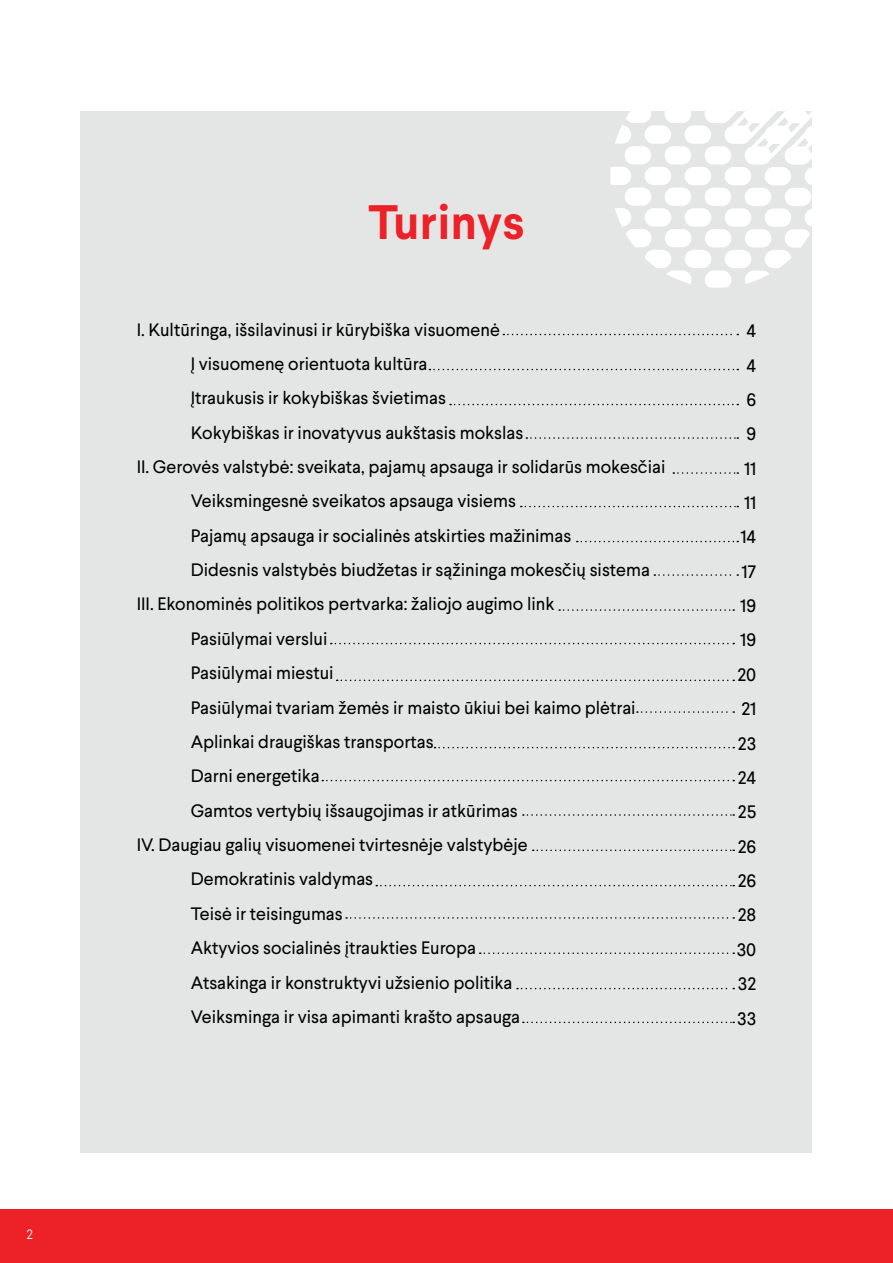
<style>
.page{position:relative;width:893px;height:1263px;background:#fff}
.page>*{position:absolute;margin:0;border:0;box-sizing:border-box;transform-origin:0 0}
.t1{font:700 48.3px "Larsseit";color:#ed2128}
.t2{font:18px/34.3px "Larsseit";color:#000;text-align:center}
.t3{font:300 13.5px "Larsseit";color:#fff}
</style>
<div class="page">
<div style="left:0;top:1209px;width:893px;height:54px;background:#ed2128"></div>
<div style="left:81px;top:111px;width:731px;height:1041px;background:#e4e6e6"></div>
<hr style="left:892px;top:0;width:1px;height:694px;background:#a6acad">
<div style="left:625px;top:187px;width:26px;height:19px;background:#fff;border-radius:9px"></div>
<div style="left:665px;top:188px;width:26px;height:18px;background:#fff;border-radius:9px"></div>
<div style="left:685px;top:208px;width:26px;height:19px;background:#fff;border-radius:9px"></div>
<div style="left:705px;top:188px;width:26px;height:18px;background:#fff;border-radius:9px"></div>
<svg style="left:615px;top:208px;width:76px;height:76px"></svg>
<div style="left:685px;top:250px;width:26px;height:18px;background:#fff;border-radius:9px"></div>
<div style="left:705px;top:229px;width:26px;height:18px;background:#fff;border-radius:9px"></div>
<div style="left:725px;top:208px;width:26px;height:19px;background:#fff;border-radius:9px"></div>
<div style="left:745px;top:188px;width:26px;height:18px;background:#fff;border-radius:9px"></div>
<svg style="left:705px;top:270px;width:26px;height:18px"></svg>
<div style="left:725px;top:250px;width:26px;height:18px;background:#fff;border-radius:9px"></div>
<div style="left:765px;top:208px;width:26px;height:19px;background:#f1f2f2;border-radius:9px"></div>
<div style="left:785px;top:188px;width:26px;height:18px;background:#fff;border-radius:9px"></div>
<svg style="left:745px;top:209px;width:67px;height:75px"></svg>
<svg style="left:610px;top:111px;width:202px;height:74px"></svg>
<svg style="left:503px;top:334px;width:235px;height:1px"></svg>
<svg style="left:429px;top:369px;width:309px;height:1px"></svg>
<svg style="left:450px;top:404px;width:288px;height:1px"></svg>
<svg style="left:331px;top:643px;width:403px;height:1px"></svg>
<svg style="left:322px;top:780px;width:412px;height:1px"></svg>
<svg style="left:376px;top:885px;width:358px;height:1px"></svg>
<svg style="left:346px;top:917px;width:388px;height:2px"></svg>
<svg style="left:480px;top:952px;width:254px;height:2px"></svg>
<svg style="left:517px;top:988px;width:217px;height:1px"></svg>
<svg style="left:523px;top:1021px;width:211px;height:2px"></svg>
<svg style="left:337px;top:680px;width:397px;height:1px"></svg>
<svg style="left:434px;top:747px;width:300px;height:1px"></svg>
<svg style="left:526px;top:437px;width:212px;height:2px"></svg>
<svg style="left:577px;top:541px;width:161px;height:1px"></svg>
<svg style="left:559px;top:609px;width:175px;height:2px"></svg>
<svg style="left:521px;top:506px;width:217px;height:1px"></svg>
<svg style="left:673px;top:472px;width:65px;height:2px"></svg>
<svg style="left:654px;top:574px;width:84px;height:2px"></svg>
<svg style="left:637px;top:711px;width:97px;height:2px"></svg>
<svg style="left:523px;top:814px;width:211px;height:2px"></svg>
<svg style="left:533px;top:849px;width:201px;height:2px"></svg>
<p class="t3" style="left:26px;top:1226px;width:8px">2</p>
<h1 class="t1" style="left:368px;top:191px;width:158px">Turinys</h1>
<p class="t2" style="left:137px;top:312px;width:365px">I. Kultūringa, išsilavinusi ir kūrybiška visuomenė</p>
<p class="t2" style="left:191px;top:346px;width:238px">Į visuomenę orientuota kultūra</p>
<p class="t2" style="left:191px;top:381px;width:257px">Įtraukusis ir kokybiškas švietimas</p>
<p class="t2" style="left:191px;top:415px;width:334px">Kokybiškas ir inovatyvus aukštasis mokslas</p>
<p class="t2" style="left:137px;top:449px;width:530px">II. Gerovės valstybė: sveikata, pajamų apsauga ir solidarūs mokesčiai</p>
<p class="t2" style="left:191px;top:484px;width:327px">Veiksmingesnė sveikatos apsauga visiems</p>
<p class="t2" style="left:191px;top:518px;width:382px">Pajamų apsauga ir socialinės atskirties mažinimas</p>
<p class="t2" style="left:191px;top:553px;width:461px">Didesnis valstybės biudžetas ir sąžininga mokesčių sistema</p>
<p class="t2" style="left:137px;top:587px;width:419px">III. Ekonominės politikos pertvarka: žaliojo augimo link</p>
<p class="t2" style="left:191px;top:621px;width:138px">Pasiūlymai verslui</p>
<p class="t2" style="left:191px;top:656px;width:144px">Pasiūlymai miestui</p>
<p class="t2" style="left:191px;top:690px;width:446px">Pasiūlymai tvariam žemės ir maisto ūkiui bei kaimo plėtrai</p>
<p class="t2" style="left:191px;top:724px;width:245px">Aplinkai draugiškas transportas</p>
<p class="t2" style="left:191px;top:759px;width:130px">Darni energetika</p>
<p class="t2" style="left:191px;top:793px;width:329px">Gamtos vertybių išsaugojimas ir atkūrimas</p>
<p class="t2" style="left:137px;top:827px;width:393px">IV. Daugiau galių visuomenei tvirtesnėje valstybėje</p>
<p class="t2" style="left:191px;top:862px;width:184px">Demokratinis valdymas</p>
<p class="t2" style="left:191px;top:896px;width:154px">Teisė ir teisingumas</p>
<p class="t2" style="left:191px;top:931px;width:287px">Aktyvios socialinės įtraukties Europa</p>
<p class="t2" style="left:191px;top:965px;width:323px">Atsakinga ir konstruktyvi užsienio politika</p>
<p class="t2" style="left:191px;top:999px;width:331px">Veiksminga ir visa apimanti krašto apsauga</p>
<p class="t2" style="left:737px;top:314px;width:21px">4<br>4<br>6<br>9<br>11<br>11<br>14<br>17<br>19<br>19<br>20<br>21<br>23<br>24<br>25<br>26<br>26<br>28<br>30<br>32<br>33</p>
</div>
